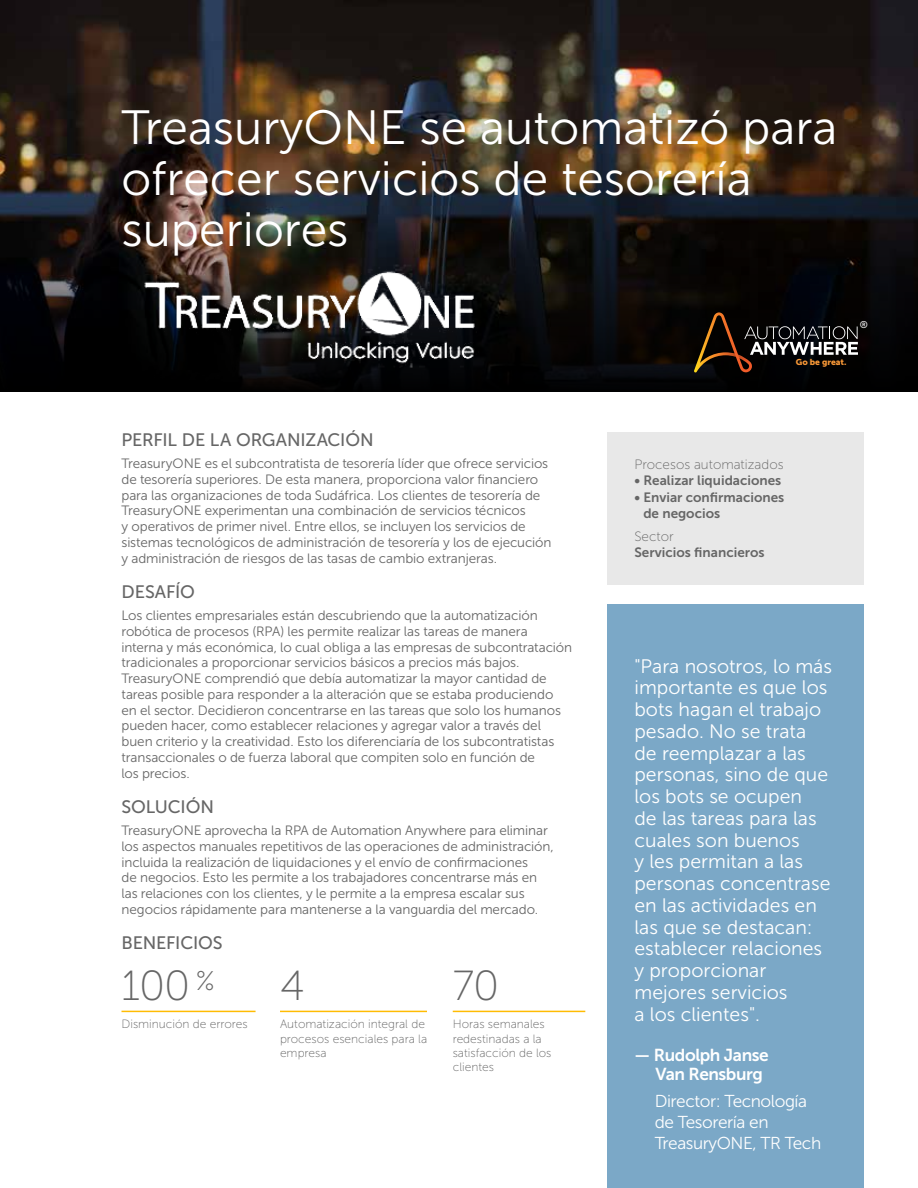
<style>
.page{position:relative;width:918px;height:1188px;background:#fff}
.page>*{position:absolute;margin:0;border:0;box-sizing:border-box;transform-origin:0 0}
.t1{font:48px/51px "Museo Sans 300";color:#fff}
.t2{font:42px "Museo Sans 100";color:#666}
.t3{font:19.5px/21.8px "Museo Sans 300";color:#fff}
.t4{font:18px "Museo Sans 500";letter-spacing:-.005em;color:#666}
.t5{font:17.25px/20.7px "Museo Sans 300";letter-spacing:-.025em;color:#fff}
.t6{font:17.25px/19.5px "Museo Sans 700";letter-spacing:-.025em;color:#fff}
.t7{font:13.5px/15.8px "Museo Sans 300";letter-spacing:-.01em;color:#666}
.t8{font:13.5px/16.2px "Museo Sans 700";color:#666}
.t9{font:13.5px "Museo Sans 100";color:#666}
.t10{font:12px/14.4px "Museo Sans 100";color:#666}
.t11{font:9.9px "Museo Sans 500";color:#fff}
.t12{font:8.55px "Museo Sans 900";color:#f89837}
</style>
<div class="page">
<img style="left:0;top:0;width:918px;height:392px">
<svg style="left:694px;top:312px;width:164px;height:60px"></svg>
<div style="left:608px;top:432px;width:256px;height:152px;background:#e8e8e8"></div>
<div style="left:608px;top:604px;width:256px;height:584px;background:#7ba8c7"></div>
<hr style="left:122px;top:1011px;width:134px;height:1px;background:#ffbc03">
<hr style="left:453px;top:1011px;width:132px;height:1px;background:#ffbc03">
<hr style="left:280px;top:1011px;width:147px;height:1px;background:#ffbc03">
<img style="left:139px;top:260px;width:339px;height:111px">
<h1 class="t1" style="left:122px;top:102px;width:718px">TreasuryONE se automatizó para ofrecer servicios de tesorería superiores</h1>
<h3 class="t4" style="left:122px;top:429px;width:254px">PERFIL DE LA ORGANIZACIÓN</h3>
<p class="t7" style="left:122px;top:456px;width:432px">TreasuryONE es el subcontratista de tesorería líder que ofrece servicios de tesorería superiores. De esta manera, proporciona valor financiero para las organizaciones de toda Sudáfrica. Los clientes de tesorería de TreasuryONE experimentan una combinación de servicios técnicos<br>y operativos de primer nivel. Entre ellos, se incluyen los servicios de sistemas tecnológicos de administración de tesorería y los de ejecución y administración de riesgos de las tasas de cambio extranjeras.</p>
<h3 class="t4" style="left:122px;top:582px;width:75px">DESAFÍO</h3>
<p class="t7" style="left:122px;top:608px;width:452px">Los clientes empresariales están descubriendo que la automatización robótica de procesos (RPA) les permite realizar las tareas de manera interna y más económica, lo cual obliga a las empresas de subcontratación tradicionales a proporcionar servicios básicos a precios más bajos.<br>TreasuryONE comprendió que debía automatizar la mayor cantidad de tareas posible para responder a la alteración que se estaba produciendo<br>en el sector. Decidieron concentrarse en las tareas que solo los humanos pueden hacer, como establecer relaciones y agregar valor a través del buen criterio y la creatividad. Esto los diferenciaría de los subcontratistas transaccionales o de fuerza laboral que compiten solo en función de<br>los precios.</p>
<h3 class="t4" style="left:122px;top:797px;width:94px">SOLUCIÓN</h3>
<p class="t7" style="left:122px;top:823px;width:434px">TreasuryONE aprovecha la RPA de Automation Anywhere para eliminar los aspectos manuales repetitivos de las operaciones de administración, incluida la realización de liquidaciones y el envío de confirmaciones<br>de negocios. Esto les permite a los trabajadores concentrarse más en las relaciones con los clientes, y le permite a la empresa escalar sus negocios rápidamente para mantenerse a la vanguardia del mercado.</p>
<h3 class="t4" style="left:122px;top:933px;width:103px">BENEFICIOS</h3>
<h2 class="t2" style="left:122px;top:964px;width:95px">100 <sup>%</sup></h2>
<p class="t10" style="left:122px;top:1017px;width:128px">Disminución de errores</p>
<h2 class="t2" style="left:280px;top:964px;width:26px">4</h2>
<p class="t10" style="left:280px;top:1017px;width:149px">Automatización integral de procesos esenciales para la empresa</p>
<h2 class="t2" style="left:453px;top:964px;width:48px">70</h2>
<p class="t10" style="left:453px;top:1017px;width:100px">Horas semanales redestinadas a la satisfacción de los clientes</p>
<p class="t12" style="left:796px;top:357px;width:52px">Go be great.</p>
<p class="t11" style="left:860px;top:319px;width:10px">®</p>
<p class="t9" style="left:634px;top:457px;width:151px">Procesos automatizados</p>
<p class="t8" style="left:634px;top:473px;width:148px">• Realizar liquidaciones</p>
<p class="t8" style="left:643px;top:489px;width:142px;text-indent:-9px">• Enviar confirmaciones de negocios</p>
<p class="t9" style="left:634px;top:529px;width:41px">Sector</p>
<p class="t8" style="left:634px;top:544px;width:132px">Servicios financieros</p>
<p class="t3" style="left:634px;top:655px;width:199px">"Para nosotros, lo más importante es que los bots hagan el trabajo pesado. No se trata de reemplazar a las personas, sino de que los bots se ocupen<br>de las tareas para las cuales son buenos<br>y les permitan a las personas concentrase en las actividades en las que se destacan: establecer relaciones y proporcionar mejores servicios<br>a los clientes".</p>
<p class="t6" style="left:655px;top:1045px;width:115px;text-indent:-21px">— Rudolph Janse<br>Van Rensburg</p>
<p class="t5" style="left:655px;top:1091px;width:168px">Director: Tecnología de Tesorería en<br>TreasuryONE, TR Tech</p>
</div>
